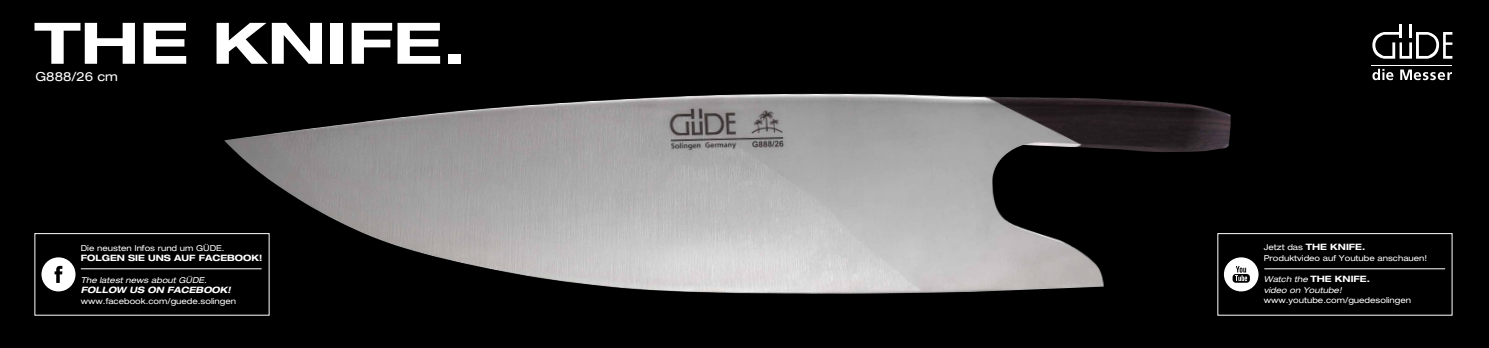
<style>
.page{position:relative;width:1489px;height:348px;background:#fff}
.page>*{position:absolute;margin:0;border:0;box-sizing:border-box;transform-origin:0 0}
.t1{font:700 expanded 57.12px "Helvetica Neue LT Std";color:#fff;scale:1.11 1}
.t2{font:expanded 12.5px "Helvetica Neue LT Std";color:#fff}
.t3{font:700 expanded 8.75px "Helvetica Neue LT Std";color:#fff}
.t4{font:italic 700 expanded 8.75px "Helvetica Neue LT Std";color:#fff}
.t5{font:expanded 8.12px "Helvetica Neue LT Std";color:#fff}
.t6{font:italic expanded 8.12px "Helvetica Neue LT Std";color:#fff}
.s1{font-weight:400;font-size:8.12px}
.s2{font-weight:400;font-style:italic;font-size:8.12px}
</style>
<div class="page">
<div style="left:0;top:0;width:1488px;height:347px;background:#000"></div>
<img style="left:224px;top:93px;width:1007px;height:200px">
<hr style="left:1371px;top:65px;width:81px;height:1px;background:#fff">
<svg style="left:1372px;top:25px;width:80px;height:34px"></svg>
<svg style="left:1372px;top:69px;width:21px;height:11px"></svg>
<svg style="left:1400px;top:69px;width:51px;height:11px"></svg>
<svg style="left:41px;top:257px;width:34px;height:34px"></svg>
<div style="left:35px;top:233px;width:234px;height:82px;border:1px solid #fff"></div>
<div style="left:1217px;top:233px;width:235px;height:82px;border:1px solid #fff"></div>
<svg style="left:1223px;top:257px;width:35px;height:34px"></svg>
<hr style="left:81px;top:268px;width:180px;height:1px;background:#fff">
<hr style="left:1264px;top:268px;width:180px;height:1px;background:#fff">
<h1 class="t1" style="left:35px;top:7px;width:390px">THE KNIFE.</h1>
<h2 class="t2" style="left:35px;top:69px;width:84px">G888/26 cm</h2>
<p class="t5" style="left:81px;top:242px;width:145px">Die neusten Infos rund um GÜDE.</p>
<p class="t3" style="left:81px;top:252px;width:183px">FOLGEN SIE UNS AUF FACEBOOK!</p>
<p class="t6" style="left:81px;top:274px;width:128px">The latest news about GÜDE.</p>
<p class="t4" style="left:81px;top:284px;width:151px">FOLLOW US ON FACEBOOK!</p>
<p class="t5" style="left:81px;top:295px;width:157px">www.facebook.com/guede.solingen</p>
<p class="t3" style="left:1263px;top:241px;width:103px"><span class="s1">Jetzt das</span> THE KNIFE.</p>
<p class="t5" style="left:1263px;top:253px;width:165px">Produktvideo auf Youtube anschauen!</p>
<p class="t3" style="left:1263px;top:273px;width:108px"><span class="s2">Watch the</span> THE KNIFE.</p>
<p class="t6" style="left:1263px;top:284px;width:79px">video on Youtube!</p>
<p class="t5" style="left:1263px;top:295px;width:149px">www.youtube.com/guedesolingen</p>
</div>
